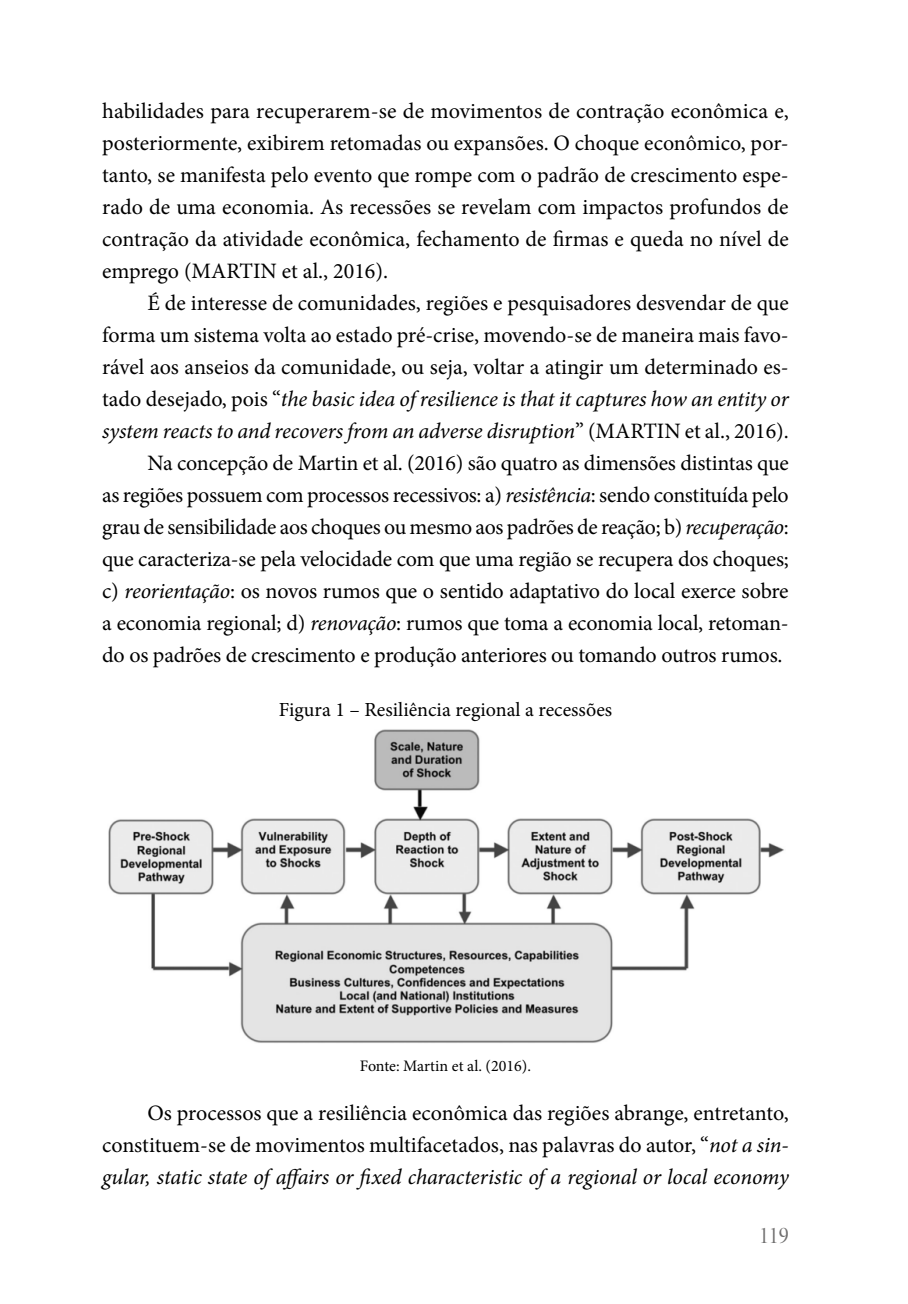
<style>
.page{position:relative;width:908px;height:1304px;background:#fff}
.page>*{position:absolute;margin:0;border:0;box-sizing:border-box;transform-origin:0 0}
.t1{font:24px "Minion Pro Cn Disp";color:#706f6f}
.corpo_texto{font:22px/32px "Minion Pro";color:#000;text-align:justify}
.legenda{font:20px "Minion Pro";color:#000}
.fonte{font:16px "Minion Pro";color:#000}
.s1{font-style:italic}
</style>
<div class="page">
<img style="left:108px;top:729px;width:676px;height:314px">
<p class="corpo_texto" style="left:102px;top:95px;width:688px">habilidades para recuperarem-se de movimentos de contração econômica e, posteriormente, exibirem retomadas ou expansões. O choque econômico, por&shy;tanto, se manifesta pelo evento que rompe com o padrão de crescimento espe&shy;rado de uma economia. As recessões se revelam com impactos profundos de contração da atividade econômica, fechamento de firmas e queda no nível de emprego (MARTIN et al., 2016).</p>
<p class="corpo_texto" style="left:102px;top:287px;width:688px;text-indent:45px">É de interesse de comunidades, regiões e pesquisadores desvendar de que forma um sistema volta ao estado pré-crise, movendo-se de maneira mais favo&shy;rável aos anseios da comunidade, ou seja, voltar a atingir um determinado es&shy;tado desejado, pois “<span class="s1">the basic idea of resilience is that it captures how an entity or system reacts to and recovers from an adverse disruption</span>” (MARTIN et al., 2016).</p>
<p class="corpo_texto" style="left:102px;top:447px;width:688px;text-indent:45px">Na concepção de Martin et al. (2016) são quatro as dimensões distintas que as regiões possuem com processos recessivos: a) <span class="s1">resistência</span>: sendo constituída pelo grau de sensibilidade aos choques ou mesmo aos padrões de reação; b) <span class="s1">recuperação</span>: que caracteriza-se pela velocidade com que uma região se recupera dos choques; c) <span class="s1">reorientação</span>: os novos rumos que o sentido adaptativo do local exerce sobre a economia regional; d) <span class="s1">renovação</span>: rumos que toma a economia local, retoman&shy;do os padrões de crescimento e produção anteriores ou tomando outros rumos.</p>
<p class="legenda" style="left:278px;top:697px;width:335px">Figura 1 – Resiliência regional a recessões</p>
<p class="fonte" style="left:359px;top:1055px;width:173px">Fonte: Martin et al. (2016).</p>
<p class="corpo_texto" style="left:102px;top:1097px;width:687px;text-indent:45px">Os processos que a resiliência econômica das regiões abrange, entretanto, constituem-se de movimentos multifacetados, nas palavras do autor, “<span class="s1">not a sin&shy;gular, static state of affairs or fixed characteristic of a regional or local economy</span></p>
<p class="t1" style="left:758px;top:1221px;width:31px">119</p>
</div>
